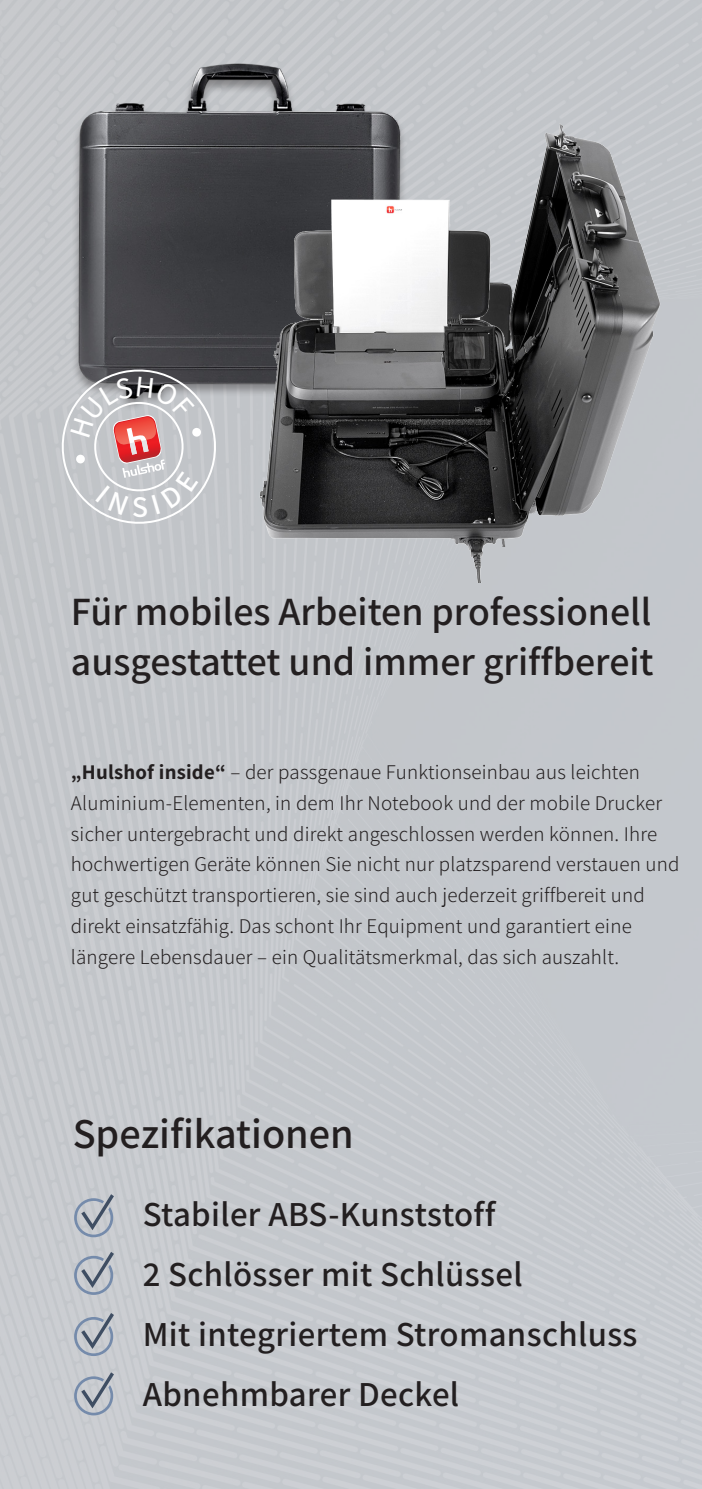
<style>
.page{position:relative;width:702px;height:1489px;background:#fff}
.page>*{position:absolute;margin:0;border:0;box-sizing:border-box;transform-origin:0 0}
.t1{font:600 42.5px "Assistant";color:#231f20}
.t2{font:600 40px/50px "Assistant";color:#231f20}
.t3{font:600 35px/60px "Assistant";letter-spacing:.01em;color:#231f20}
.t4{font:300 20.75px/30.8px "Assistant";letter-spacing:.01em;color:#231f20}
.s1{font-weight:700}
</style>
<div class="page">
<img style="left:34px;top:42px;width:413px;height:375px">
<div style="left:693px;top:171px;width:9px;height:375px;background:#c3c7cc"></div>
<img style="left:233px;top:107px;width:460px;height:476px">
<svg style="left:74px;top:1194px;width:40px;height:43px;background:#abb2bc"></svg>
<svg style="left:74px;top:1251px;width:40px;height:43px;background:#abb2bd"></svg>
<svg style="left:74px;top:1312px;width:40px;height:43px;background:#abb3bd"></svg>
<svg style="left:74px;top:1372px;width:40px;height:43px;background:#acb3bd"></svg>
<svg style="left:29px;top:396px;width:8px;height:143px"></svg>
<svg style="left:53px;top:363px;width:169px;height:169px;background:#b9b2b5"></svg>
<h2 class="t2" style="left:71px;top:584px;width:584px">Für mobiles Arbeiten professionell ausgestattet und immer griffbereit</h2>
<p class="t4" style="left:71px;top:756px;width:610px"><span class="s1">„Hulshof inside“</span> – der passgenaue Funktionseinbau aus leichten Aluminium-Elementen, in dem Ihr Notebook und der mobile Drucker sicher untergebracht und direkt angeschlossen werden können. Ihre hochwertigen Geräte können Sie nicht nur platzsparend verstauen und gut geschützt transportieren, sie sind auch jederzeit griffbereit und direkt einsatzfähig. Das schont Ihr Equipment und garantiert eine längere Lebensdauer – ein Qualitätsmerkmal, das sich auszahlt.</p>
<h1 class="t1" style="left:73px;top:1104px;width:282px">Spezifikationen</h1>
<h3 class="t3" style="left:143px;top:1182px;width:496px">Stabiler ABS-Kunststoff<br>2 Schlösser mit Schlüssel<br>Mit integriertem Stromanschluss<br>Abnehmbarer Deckel</h3>
</div>
